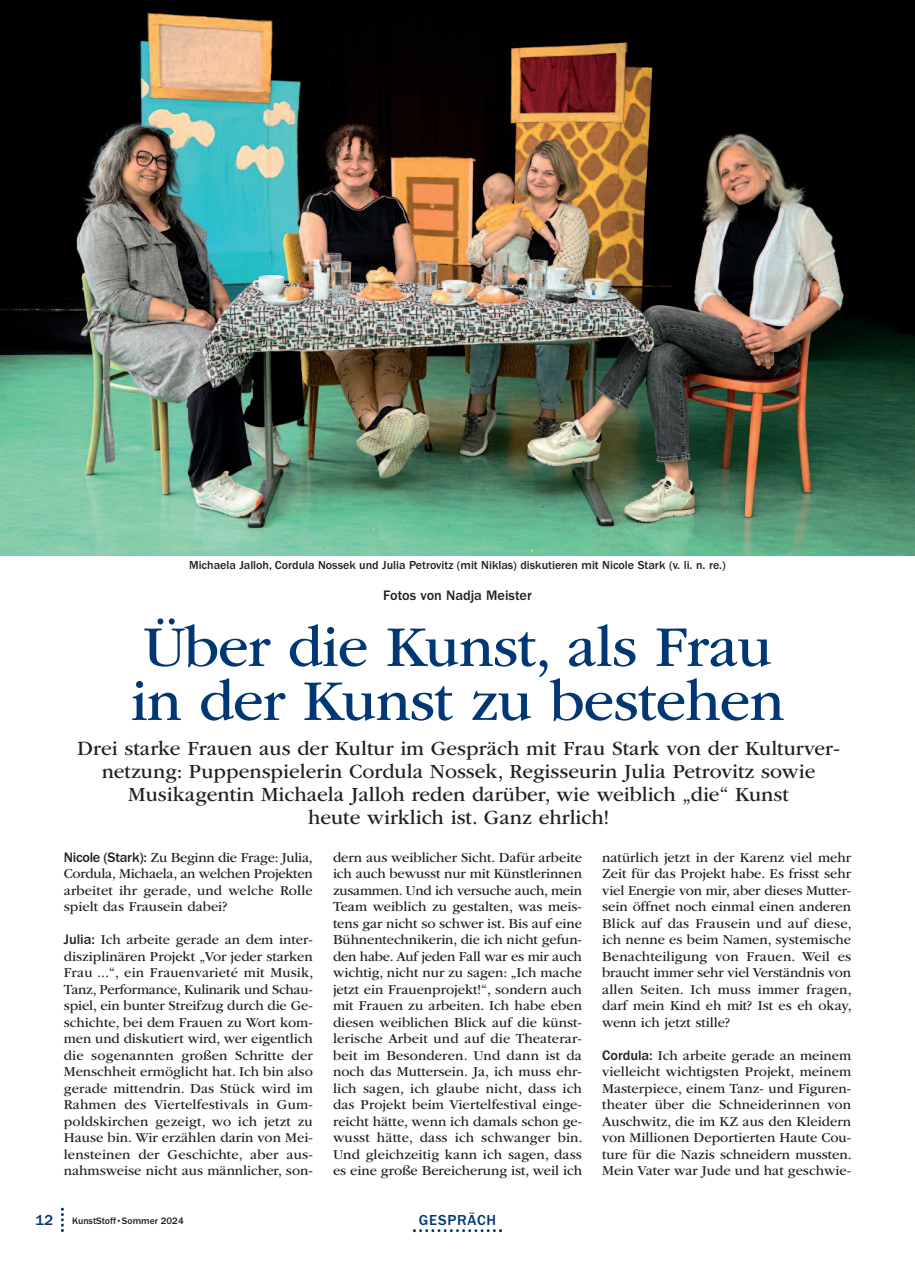
<style>
.page{position:relative;width:915px;height:1263px;background:#fff}
.page>*{position:absolute;margin:0;border:0;box-sizing:border-box;transform-origin:0 0}
.t1{font:60px/54px "ITC Garamond Std";letter-spacing:-.015em;color:#013874}
.t2{font:21px/23.2px "ITC Garamond Std";color:#231f20;text-align:center}
.t3{font:500 15px "ITC Franklin Gothic Std";letter-spacing:.05em;color:#013874}
.t4{font:14.25px/16.5px "ITC Garamond Std";color:#231f20;text-align:justify}
.t5{font:500 14.25px "ITC Franklin Gothic Std";color:#231f20}
.t6{font:500 12px "ITC Franklin Gothic Std";color:#231f20}
.t7{font:500 9.75px "ITC Franklin Gothic Std";color:#231f20}
.s1{font-family:"ITC Franklin Gothic Std";font-weight:500}
</style>
<div class="page">
<img style="left:0;top:0;width:914px;height:555px">
<svg style="left:61px;top:1208px;width:3px;height:24px"></svg>
<svg style="left:413px;top:1229px;width:89px;height:3px"></svg>
<p class="t6" style="left:189px;top:561px;width:538px">Michaela Jalloh, Cordula Nossek und Julia Petrovitz (mit Niklas) diskutieren mit Nicole Stark (v. li. n. re.)</p>
<p class="t5" style="left:383px;top:590px;width:150px">Fotos von Nadja Meister</p>
<h1 class="t1" style="left:130px;top:625px;width:655px">Über die Kunst, als Frau in der Kunst zu bestehen</h1>
<p class="t2" style="left:77px;top:738px;width:763px">Drei starke Frauen aus der Kultur im Gespräch mit Frau Stark von der Kulturver&shy;netzung: Puppenspielerin Cordula Nossek, Regisseurin Julia Petrovitz sowie Musikagentin Michaela Jalloh reden darüber, wie weiblich „die“ Kunst<br>heute wirklich ist. Ganz ehrlich!</p>
<p class="t4" style="left:64px;top:850px;width:250px"><span class="s1">Nicole (Stark):</span> Zu Beginn die Frage: Julia, Cordula, Michaela, an welchen Projekten arbeitet ihr gerade, und welche Rolle spielt das Frausein dabei?</p>
<p class="t4" style="left:64px;top:933px;width:251px"><span class="s1">Julia:</span> Ich arbeite gerade an dem inter&shy;disziplinären Projekt „Vor jeder starken Frau ...“, ein Frauenvarieté mit Musik, Tanz, Performance, Kulinarik und Schau&shy;spiel, ein bunter Streifzug durch die Ge&shy;schichte, bei dem Frauen zu Wort kom&shy;men und diskutiert wird, wer eigentlich die sogenannten großen Schritte der Menschheit ermöglicht hat. Ich bin also gerade mittendrin. Das Stück wird im Rahmen des Viertelfestivals in Gum&shy;poldskirchen gezeigt, wo ich jetzt zu Hause bin. Wir erzählen darin von Mei&shy;lensteinen der Geschichte, aber aus&shy;nahmsweise nicht aus männlicher, son-</p>
<p class="t4" style="left:333px;top:850px;width:251px">dern aus weiblicher Sicht. Dafür arbeite ich auch bewusst nur mit Künstlerinnen zusammen. Und ich versuche auch, mein Team weiblich zu gestalten, was meis&shy;tens gar nicht so schwer ist. Bis auf eine Bühnentechnikerin, die ich nicht gefun&shy;den habe. Auf jeden Fall war es mir auch wichtig, nicht nur zu sagen: „Ich mache jetzt ein Frauenprojekt!“, sondern auch mit Frauen zu arbeiten. Ich habe eben diesen weiblichen Blick auf die künst&shy;lerische Arbeit und auf die Theaterar&shy;beit im Besonderen. Und dann ist da noch das Muttersein. Ja, ich muss ehr&shy;lich sagen, ich glaube nicht, dass ich das Projekt beim Viertelfestival einge&shy;reicht hätte, wenn ich damals schon ge&shy;wusst hätte, dass ich schwanger bin.<br>Und gleichzeitig kann ich sagen, dass es eine große Bereicherung ist, weil ich</p>
<p class="t3" style="left:36px;top:1215px;width:19px">12</p>
<p class="t7" style="left:72px;top:1217px;width:113px">KunstStoff•Sommer 2024</p>
<p class="t3" style="left:418px;top:1215px;width:79px">GESPRÄCH</p>
<p class="t4" style="left:602px;top:850px;width:251px">natürlich jetzt in der Karenz viel mehr Zeit für das Projekt habe. Es frisst sehr viel Energie von mir, aber dieses Mutter&shy;sein öffnet noch einmal einen anderen Blick auf das Frausein und auf diese, ich nenne es beim Namen, systemische Benachteiligung von Frauen. Weil es braucht immer sehr viel Verständnis von allen Seiten. Ich muss immer fragen, darf mein Kind eh mit? Ist es eh okay, wenn ich jetzt stille?</p>
<p class="t4" style="left:602px;top:1048px;width:251px"><span class="s1">Cordula:</span> Ich arbeite gerade an meinem vielleicht wichtigsten Projekt, meinem Masterpiece, einem Tanz- und Figuren&shy;theater über die Schneiderinnen von Auschwitz, die im KZ aus den Kleidern von Millionen Deportierten Haute Cou&shy;ture für die Nazis schneidern mussten.<br>Mein Vater war Jude und hat geschwie-</p>
</div>
